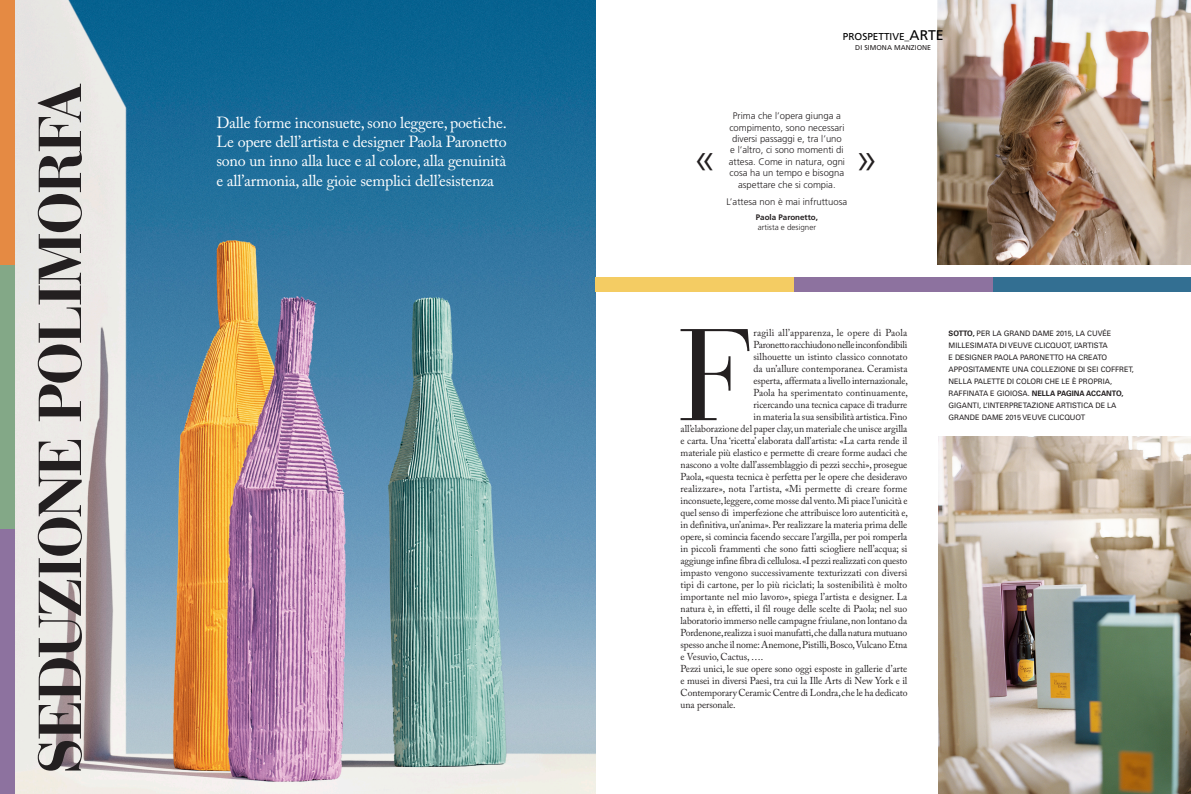
<style>
.page{position:relative;width:1191px;height:794px;background:#fff}
.page>*{position:absolute;margin:0;border:0;box-sizing:border-box;transform-origin:0 0}
.t1{font:129.3px "Bauer Bodoni Std";color:#231f20}
.t2{font:700 60px "Bauer Bodoni Std";letter-spacing:-.04em;color:#231f20}
.t3{font:300 42px "Frutiger LT Std";color:#231f20}
.t4{font:16px/19.2px "Adobe Caslon Pro";letter-spacing:-.015em;color:#fff;text-align:justify}
.t5{font:10px "Adobe Caslon Pro";letter-spacing:-.005em;color:#231f20}
.t6{font:10px "Adobe Caslon Pro";letter-spacing:.015em;color:#231f20}
.t7{font:10px "Adobe Caslon Pro";letter-spacing:-.025em;color:#231f20}
.t8{font:10px "Adobe Caslon Pro";letter-spacing:.02em;color:#231f20}
.t9{font:10px "Frutiger LT Std";color:#000}
.t10{font:300 9.5px/11.4px "Frutiger LT Std";color:#231f20;text-align:center}
.t11{font:300 8px "Frutiger LT Std";color:#231f20}
.t12{font:700 8px "Frutiger LT Std";color:#231f20}
.t13{font:7.5px/12px "Univers LT Std";color:#231f20}
.t14{font:7px "Frutiger LT Std";color:#231f20}
.s1{font-size:14px}
.s2{font-weight:700}
</style>
<div class="page">
<img style="left:937px;top:0;width:254px;height:264px">
<img style="left:0;top:0;width:595px;height:794px">
<img style="left:938px;top:436px;width:253px;height:358px">
<div style="left:0;top:0;width:14px;height:264px;background:#e58a43"></div>
<div style="left:0;top:265px;width:14px;height:264px;background:#83a887"></div>
<div style="left:0;top:529px;width:14px;height:265px;background:#8d729f"></div>
<div style="left:992px;top:277px;width:199px;height:15px;background:#336f92"></div>
<div style="left:794px;top:277px;width:198px;height:15px;background:#8d729f"></div>
<div style="left:595px;top:277px;width:199px;height:15px;background:#f4cc63"></div>
<h2 class="t2" style="left:24px;top:774px;width:692px;rotate:-90deg">SEDUZIONE POLIMORFA</h2>
<h3 class="t4" style="left:216px;top:113px;width:292px">Dalle forme inconsuete, sono leggere, poetiche.<br>Le opere dell’artista e designer Paola Paronetto sono un inno alla luce e al colore, alla genuinità e all’armonia, alle gioie semplici dell’esistenza</h3>
<p class="t9" style="left:843px;top:30px;width:102px">PROSPETTIVE_<span class="s1">ARTE</span></p>
<p class="t14" style="left:855px;top:43px;width:77px">DI SIMONA MANZIONE</p>
<p class="t10" style="left:729px;top:110px;width:118px">Prima che l’opera giunga a compimento, sono necessari diversi passaggi e, tra l’uno e l’altro, ci sono momenti di attesa. Come in natura, ogni cosa ha un tempo e bisogna aspettare che si compia.</p>
<p class="t10" style="left:726px;top:196px;width:122px">L’attesa non è mai infruttuosa</p>
<p class="t12" style="left:756px;top:212px;width:64px">Paola Paronetto,</p>
<p class="t11" style="left:758px;top:222px;width:60px">artista e designer</p>
<h3 class="t3" style="left:693px;top:134px;width:25px">«</h3>
<h3 class="t3" style="left:855px;top:134px;width:25px">»</h3>
<h1 class="t1" style="left:677px;top:298px;width:78px">F</h1>
<p class="t8" style="left:753px;top:327px;width:155px">ragili all’apparenza, le opere di Paola</p>
<p class="t7" style="left:753px;top:339px;width:155px">Paronetto racchiudono nelle inconfondibili</p>
<p class="t5" style="left:753px;top:351px;width:155px">silhouette un istinto classico connotato</p>
<p class="t5" style="left:753px;top:363px;width:155px">da un’allure contemporanea. Ceramista</p>
<p class="t5" style="left:753px;top:375px;width:156px">esperta, affermata a livello internazionale,</p>
<p class="t5" style="left:753px;top:387px;width:156px">Paola ha sperimentato continuamente,</p>
<p class="t5" style="left:753px;top:399px;width:155px">ricercando una tecnica capace di tradurre</p>
<p class="t5" style="left:753px;top:411px;width:155px">in materia la sua sensibilità artistica. Fino</p>
<p class="t5" style="left:680px;top:423px;width:228px">all’elaborazione del paper clay, un materiale che unisce argilla</p>
<p class="t5" style="left:680px;top:435px;width:228px">e carta. Una ‘ricetta’ elaborata dall’artista: «La carta rende il</p>
<p class="t5" style="left:680px;top:447px;width:228px">materiale più elastico e permette di creare forme audaci che</p>
<p class="t5" style="left:680px;top:459px;width:228px">nascono a volte dall’assemblaggio di pezzi secchi», prosegue</p>
<p class="t5" style="left:680px;top:471px;width:228px">Paola, «questa tecnica è perfetta per le opere che desideravo</p>
<p class="t6" style="left:680px;top:483px;width:228px">realizzare», nota l’artista, «Mi permette di creare forme</p>
<p class="t5" style="left:680px;top:495px;width:228px">inconsuete, leggere, come mosse dal vento. Mi piace l’unicità e</p>
<p class="t5" style="left:680px;top:507px;width:229px">quel senso di imperfezione che attribuisce loro autenticità e,</p>
<p class="t5" style="left:680px;top:519px;width:228px">in definitiva, un’anima». Per realizzare la materia prima delle</p>
<p class="t5" style="left:680px;top:531px;width:228px">opere, si comincia facendo seccare l’argilla, per poi romperla</p>
<p class="t5" style="left:680px;top:543px;width:228px">in piccoli frammenti che sono fatti sciogliere nell’acqua; si</p>
<p class="t5" style="left:680px;top:555px;width:228px">aggiunge infine fibra di cellulosa. «I pezzi realizzati con questo</p>
<p class="t5" style="left:680px;top:567px;width:228px">impasto vengono successivamente texturizzati con diversi</p>
<p class="t5" style="left:680px;top:579px;width:228px">tipi di cartone, per lo più riciclati; la sostenibilità è molto</p>
<p class="t5" style="left:680px;top:591px;width:228px">importante nel mio lavoro», spiega l’artista e designer. La</p>
<p class="t5" style="left:680px;top:603px;width:228px">natura è, in effetti, il fil rouge delle scelte di Paola; nel suo</p>
<p class="t5" style="left:680px;top:615px;width:228px">laboratorio immerso nelle campagne friulane, non lontano da</p>
<p class="t5" style="left:680px;top:627px;width:228px">Pordenone, realizza i suoi manufatti, che dalla natura mutuano</p>
<p class="t5" style="left:680px;top:639px;width:228px">spesso anche il nome: Anemone, Pistilli, Bosco, Vulcano Etna</p>
<p class="t5" style="left:680px;top:651px;width:84px">e Vesuvio, Cactus, ….</p>
<p class="t5" style="left:680px;top:663px;width:228px">Pezzi unici, le sue opere sono oggi esposte in gallerie d’arte</p>
<p class="t5" style="left:680px;top:675px;width:228px">e musei in diversi Paesi, tra cui la Ille Arts di New York e il</p>
<p class="t5" style="left:680px;top:687px;width:228px">Contemporary Ceramic Centre di Londra, che le ha dedicato</p>
<p class="t5" style="left:680px;top:699px;width:57px">una personale.</p>
<p class="t13" style="left:948px;top:327px;width:187px"><span class="s2">SOTTO,</span> PER LA GRAND DAME 2015, LA CUVÉE MILLESIMATA DI VEUVE CLICQUOT, L’ARTISTA<br>E DESIGNER PAOLA PARONETTO HA CREATO APPOSITAMENTE UNA COLLEZIONE DI SEI COFFRET, NELLA PALETTE DI COLORI CHE LE È PROPRIA, RAFFINATA E GIOIOSA. <span class="s2">NELLA PAGINA ACCANTO, </span>GIGANTI, L’INTERPRETAZIONE ARTISTICA DE LA GRANDE DAME 2015 VEUVE CLICQUOT</p>
</div>
